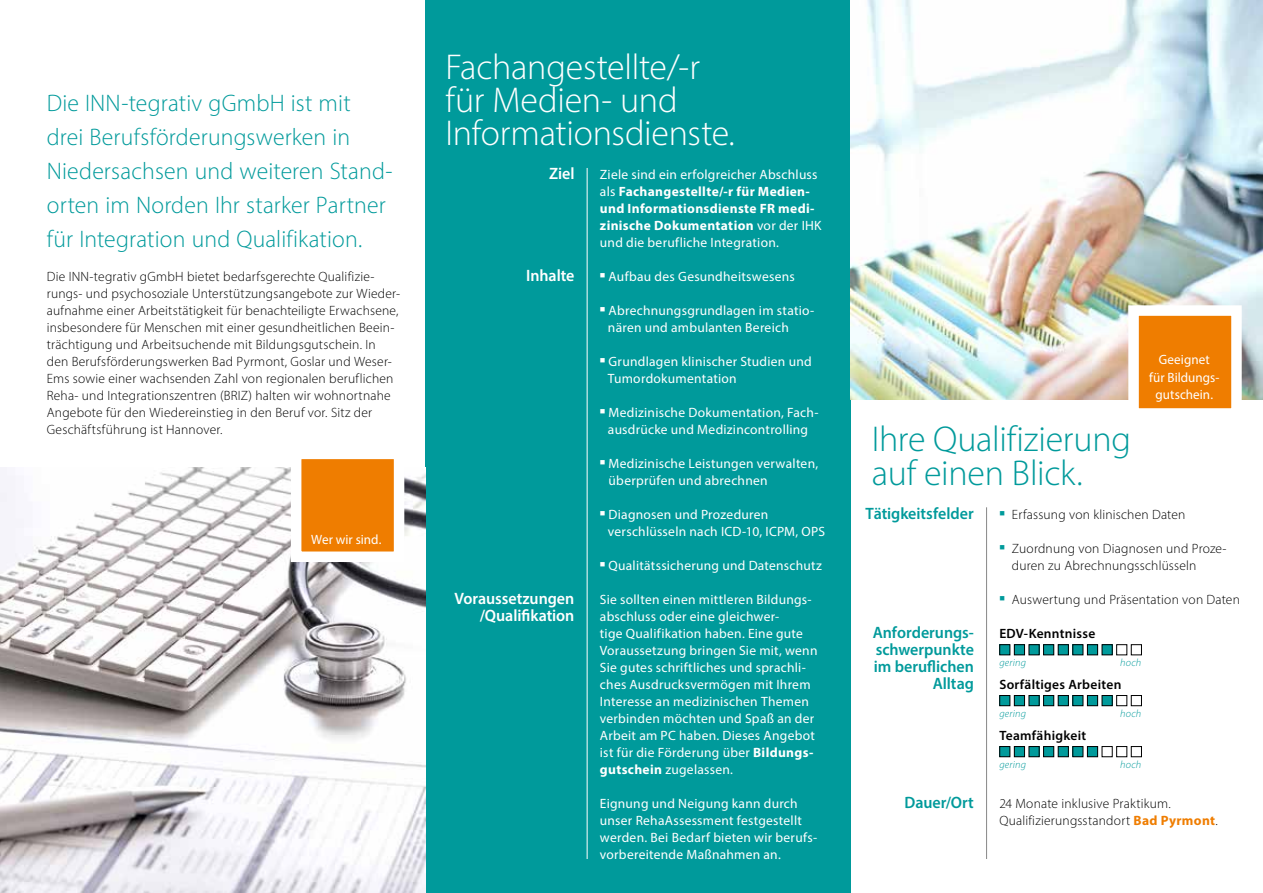
<style>
.page{position:relative;width:1263px;height:893px;background:#fff}
.page>*{position:absolute;margin:0;border:0;box-sizing:border-box;transform-origin:0 0}
.t1{font:300 36px/33px "Myriad Pro";letter-spacing:-.01em;color:#fff}
.t2{font:300 36px/34px "Myriad Pro";letter-spacing:-.01em;color:#009a9b}
.t3{font:300 24px/34px "Myriad Pro";letter-spacing:.005em;color:#009a9b}
.t4{font:600 16.5px/17px "Myriad Pro";color:#009a9b;text-align:right}
.t5{font:600 16.5px/17px "Myriad Pro";letter-spacing:-.005em;color:#fff;text-align:right}
.t6{font:13.5px/17px "Myriad Pro";letter-spacing:.02em;color:#fff}
.t7{font:300 13.5px/17px "Myriad Pro";letter-spacing:.015em;color:#000}
.t8{font:700 13.5px/17px "Myriad Pro";letter-spacing:.025em;color:#fff}
.t9{font:600 13.5px "Myriad Pro";letter-spacing:.02em;color:#000}
.t10{font:13.5px "Myriad Pro";color:#fff}
.t11{font:italic 300 10.5px "Myriad Pro";letter-spacing:.02em;color:#009a9b}
.s1{font-weight:400}
.s2{font-weight:700}
.s3{font-weight:700;color:#ef7d00}
</style>
<div class="page">
<div style="left:425px;top:0;width:425px;height:893px;background:#009a9b"></div>
<img style="left:0;top:468px;width:425px;height:425px">
<img style="left:850px;top:0;width:413px;height:400px">
<svg style="left:286px;top:459px;width:124px;height:108px"></svg>
<svg style="left:1123px;top:300px;width:124px;height:109px"></svg>
<div style="left:1000px;top:645px;width:10px;height:10px;background:#009a9b"></div>
<div style="left:999px;top:644px;width:11px;height:11px;border:1px solid #000"></div>
<div style="left:1014px;top:645px;width:10px;height:10px;background:#009a9b"></div>
<div style="left:1014px;top:644px;width:11px;height:11px;border:1px solid #000"></div>
<div style="left:1029px;top:645px;width:10px;height:10px;background:#009a9b"></div>
<div style="left:1029px;top:644px;width:10px;height:11px;border:1px solid #000"></div>
<div style="left:1043px;top:645px;width:11px;height:10px;background:#009a9b"></div>
<div style="left:1043px;top:644px;width:11px;height:11px;border:1px solid #000"></div>
<div style="left:1058px;top:645px;width:10px;height:10px;background:#009a9b"></div>
<div style="left:1058px;top:644px;width:10px;height:11px;border:1px solid #000"></div>
<div style="left:1073px;top:645px;width:10px;height:10px;background:#009a9b"></div>
<div style="left:1072px;top:644px;width:11px;height:11px;border:1px solid #000"></div>
<div style="left:1087px;top:645px;width:10px;height:10px;background:#009a9b"></div>
<div style="left:1087px;top:644px;width:11px;height:11px;border:1px solid #000"></div>
<div style="left:1102px;top:645px;width:10px;height:10px;background:#009a9b"></div>
<div style="left:1102px;top:644px;width:10px;height:11px;border:1px solid #000"></div>
<div style="left:1116px;top:644px;width:11px;height:11px;border:1px solid #000"></div>
<div style="left:1131px;top:644px;width:11px;height:11px;border:1px solid #000"></div>
<div style="left:1000px;top:746px;width:10px;height:11px;background:#009a9b"></div>
<div style="left:999px;top:746px;width:11px;height:11px;border:1px solid #000"></div>
<div style="left:1014px;top:746px;width:10px;height:11px;background:#009a9b"></div>
<div style="left:1014px;top:746px;width:11px;height:11px;border:1px solid #000"></div>
<div style="left:1029px;top:746px;width:10px;height:11px;background:#009a9b"></div>
<div style="left:1029px;top:746px;width:10px;height:11px;border:1px solid #000"></div>
<div style="left:1043px;top:746px;width:11px;height:11px;background:#009a9b"></div>
<div style="left:1043px;top:746px;width:11px;height:11px;border:1px solid #000"></div>
<div style="left:1058px;top:746px;width:10px;height:11px;background:#009a9b"></div>
<div style="left:1058px;top:746px;width:10px;height:11px;border:1px solid #000"></div>
<div style="left:1073px;top:746px;width:10px;height:11px;background:#009a9b"></div>
<div style="left:1072px;top:746px;width:11px;height:11px;border:1px solid #000"></div>
<div style="left:1087px;top:746px;width:10px;height:11px;background:#009a9b"></div>
<div style="left:1087px;top:746px;width:11px;height:11px;border:1px solid #000"></div>
<div style="left:1102px;top:746px;width:10px;height:11px;border:1px solid #000"></div>
<div style="left:1116px;top:746px;width:11px;height:11px;border:1px solid #000"></div>
<div style="left:1131px;top:746px;width:11px;height:11px;border:1px solid #000"></div>
<div style="left:1000px;top:695px;width:10px;height:11px;background:#009a9b"></div>
<div style="left:999px;top:695px;width:11px;height:11px;border:1px solid #000"></div>
<div style="left:1014px;top:695px;width:10px;height:11px;background:#009a9b"></div>
<div style="left:1014px;top:695px;width:11px;height:11px;border:1px solid #000"></div>
<div style="left:1029px;top:695px;width:10px;height:11px;background:#009a9b"></div>
<div style="left:1029px;top:695px;width:10px;height:11px;border:1px solid #000"></div>
<div style="left:1043px;top:695px;width:11px;height:11px;background:#009a9b"></div>
<div style="left:1043px;top:695px;width:11px;height:11px;border:1px solid #000"></div>
<div style="left:1058px;top:695px;width:10px;height:11px;background:#009a9b"></div>
<div style="left:1058px;top:695px;width:10px;height:11px;border:1px solid #000"></div>
<div style="left:1073px;top:695px;width:10px;height:11px;background:#009a9b"></div>
<div style="left:1072px;top:695px;width:11px;height:11px;border:1px solid #000"></div>
<div style="left:1087px;top:695px;width:10px;height:11px;background:#009a9b"></div>
<div style="left:1087px;top:695px;width:11px;height:11px;border:1px solid #000"></div>
<div style="left:1102px;top:695px;width:10px;height:11px;background:#009a9b"></div>
<div style="left:1102px;top:695px;width:10px;height:11px;border:1px solid #000"></div>
<div style="left:1116px;top:695px;width:11px;height:11px;border:1px solid #000"></div>
<div style="left:1131px;top:695px;width:11px;height:11px;border:1px solid #000"></div>
<hr style="left:587px;top:168px;width:1px;height:691px;background:#fff">
<hr style="left:986px;top:507px;width:1px;height:352px;background:#878787">
<h2 class="t3" style="left:47px;top:85px;width:347px">Die INN-tegrativ gGmbH ist mit drei Berufsförderungswerken in Niedersachsen und weiteren Stand&shy;orten im Norden Ihr starker Partner für Integration und Qualifikation.</h2>
<p class="t7" style="left:47px;top:268px;width:355px">Die INN-tegrativ gGmbH bietet bedarfsgerechte Qualifizie&shy;rungs- und psychosoziale Unterstützungsangebote zur Wieder&shy;aufnahme einer Arbeitstätigkeit für benachteiligte Erwachsene, insbesondere für Menschen mit einer gesundheitlichen Beein&shy;trächtigung und Arbeitsuchende mit Bildungsgutschein. In den Berufsförderungswerken Bad Pyrmont, Goslar und Weser-Ems sowie einer wachsenden Zahl von regionalen beruflichen Reha- und Integrationszentren (BRIZ) halten wir wohnortnahe Angebote für den Wiedereinstieg in den Beruf vor. Sitz der Geschäftsführung ist Hannover.</p>
<p class="t10" style="left:311px;top:531px;width:72px">Wer wir sind.</p>
<h1 class="t1" style="left:445px;top:50px;width:291px">Fachangestellte/-r für Medien- und<br>Informationsdienste.</h1>
<p class="t5" style="left:549px;top:164px;width:27px">Ziel</p>
<p class="t5" style="left:526px;top:266px;width:50px">Inhalte</p>
<p class="t5" style="left:454px;top:589px;width:121px">Voraussetzungen /Qualifikation</p>
<p class="t8" style="left:600px;top:165px;width:223px"><span class="s1">Ziele sind ein erfolgreicher Abschluss als</span> Fachangestellte/-r für Medien&shy;und Informationsdienste FR medi&shy;zinische Dokumentation <span class="s1">vor der IHK und die berufliche Integration.</span></p>
<p class="t6" style="left:600px;top:267px;width:196px">■ Aufbau des Gesundheitswesens</p>
<p class="t6" style="left:608px;top:301px;width:208px;text-indent:-8px">■ Abrechnungsgrundlagen im statio&shy;nären und ambulanten Bereich</p>
<p class="t6" style="left:608px;top:352px;width:205px;text-indent:-8px">■ Grundlagen klinischer Studien und<br>Tumordokumentation</p>
<p class="t6" style="left:600px;top:403px;width:220px;text-align:center">■ Medizinische Dokumentation, Fach&shy;ausdrücke und Medizincontrolling</p>
<p class="t6" style="left:609px;top:455px;width:211px;text-indent:-9px">■ Medizinische Leistungen verwalten, überprüfen und abrechnen</p>
<p class="t6" style="left:608px;top:506px;width:219px;text-indent:-8px">■ Diagnosen und Prozeduren verschlüsseln nach ICD-10, ICPM, OPS</p>
<p class="t6" style="left:600px;top:557px;width:224px">■ Qualitätssicherung und Datenschutz</p>
<p class="t6" style="left:600px;top:591px;width:219px">Sie sollten einen mittleren Bildungs&shy;abschluss oder eine gleichwer-<br>tige Qualifikation haben. Eine gute Voraussetzung bringen Sie mit, wenn Sie gutes schriftliches und sprachli&shy;ches Ausdrucksvermögen mit Ihrem Interesse an medizinischen Themen verbinden möchten und Spaß an der Arbeit am PC haben. Dieses Angebot ist für die Förderung über <span class="s2">Bildungs&shy;gutschein</span> zugelassen.</p>
<p class="t6" style="left:600px;top:795px;width:219px">Eignung und Neigung kann durch unser RehaAssessment festgestellt werden. Bei Bedarf bieten wir berufs&shy;vorbereitende Maßnahmen an.</p>
<h1 class="t2" style="left:872px;top:421px;width:261px">Ihre Qualifizierung auf einen Blick.</h1>
<p class="t6" style="left:1149px;top:351px;width:72px;text-align:center">Geeignet<br>für Bildungs&shy;gutschein.</p>
<p class="t4" style="left:865px;top:504px;width:110px">Tätigkeitsfelder</p>
<p class="t4" style="left:873px;top:623px;width:103px">Anforderungs&shy;schwerpunkte im beruflichen<br>Alltag</p>
<p class="t4" style="left:904px;top:793px;width:71px">Dauer/Ort</p>
<p class="t7" style="left:999px;top:506px;width:188px"><sup>■</sup> Erfassung von klinischen Daten</p>
<p class="t7" style="left:1012px;top:540px;width:216px;text-indent:-13px"><sup>■</sup> Zuordnung von Diagnosen und Proze&shy;duren zu Abrechnungsschlüsseln</p>
<p class="t7" style="left:999px;top:591px;width:242px"><sup>■</sup> Auswertung und Präsentation von Daten</p>
<p class="t9" style="left:999px;top:625px;width:97px">EDV-Kenntnisse</p>
<p class="t11" style="left:999px;top:656px;width:28px">gering</p>
<p class="t11" style="left:1120px;top:656px;width:23px">hoch</p>
<p class="t9" style="left:999px;top:676px;width:124px">Sorfältiges Arbeiten</p>
<p class="t9" style="left:999px;top:727px;width:88px">Teamfähigkeit</p>
<p class="t11" style="left:999px;top:707px;width:28px">gering</p>
<p class="t11" style="left:1120px;top:707px;width:23px">hoch</p>
<p class="t11" style="left:999px;top:758px;width:28px">gering</p>
<p class="t11" style="left:1120px;top:758px;width:23px">hoch</p>
<p class="t7" style="left:999px;top:795px;width:220px">24 Monate inklusive Praktikum.<br>Qualifizierungsstandort <span class="s3">Bad Pyrmont</span>.</p>
</div>
